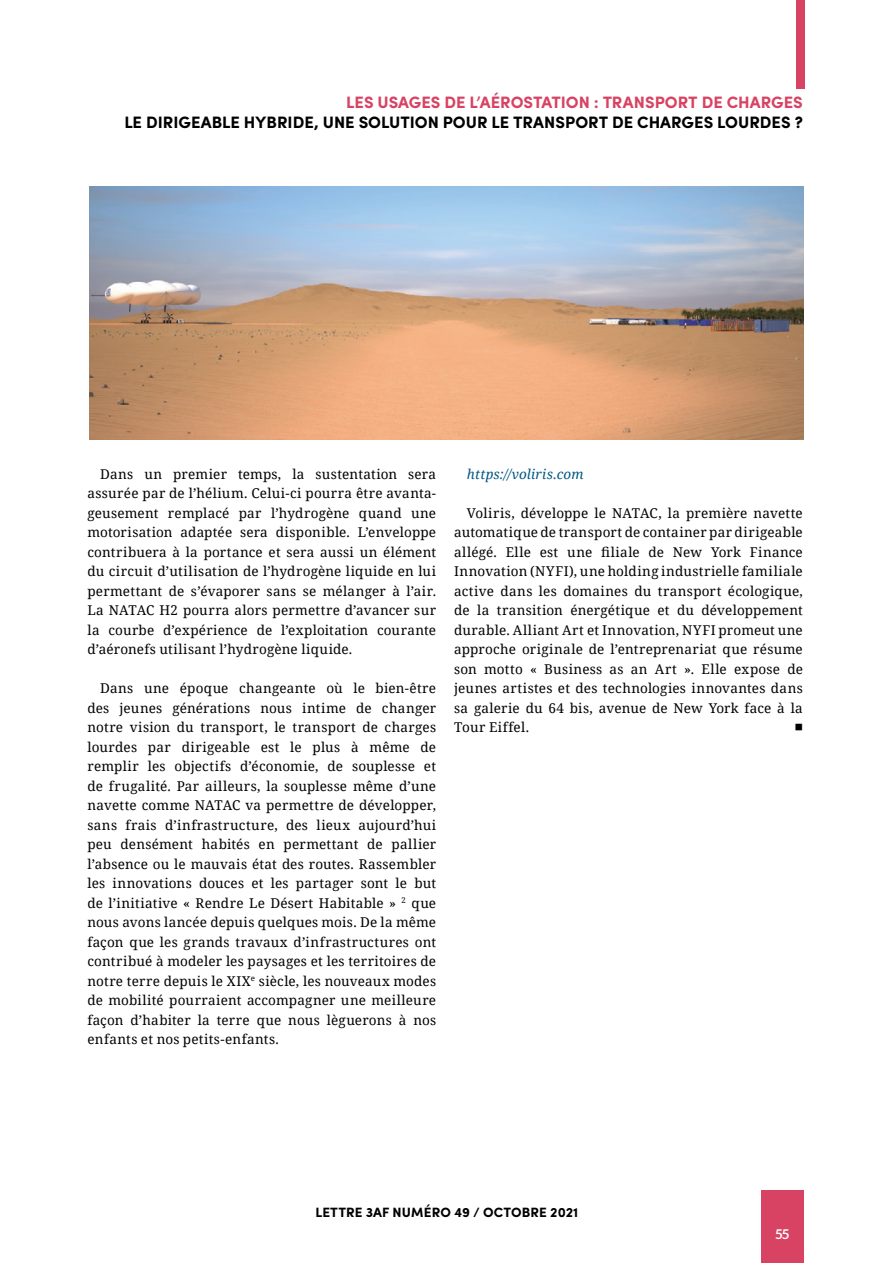
<style>
.page{position:relative;width:893px;height:1263px;background:#fff}
.page>*{position:absolute;margin:0;border:0;box-sizing:border-box;transform-origin:0 0}
.t1{font:700 16.5px "Sofia Pro";color:#000}
.t2{font:700 16.5px "Sofia Pro";color:#d84363}
.t3{font:13.5px/19.5px "Noto Serif";letter-spacing:.015em;color:#000;text-align:justify}
.t4{font:700 13.5px "Sofia Pro";letter-spacing:.005em;color:#000}
.t5{font:italic 13.5px "Noto Serif";letter-spacing:.015em;color:#005783}
.t6{font:700 13.5px "Aleo";color:#fff}
</style>
<div class="page">
<div style="left:761px;top:1191px;width:43px;height:72px;background:#d84363"></div>
<div style="left:796px;top:0;width:9px;height:89px;background:#d84363"></div>
<img style="left:89px;top:186px;width:715px;height:254px">
<p class="t2" style="left:346px;top:90px;width:458px">LES USAGES DE L’AÉROSTATION : TRANSPORT DE CHARGES</p>
<p class="t1" style="left:124px;top:109px;width:680px">LE DIRIGEABLE HYBRIDE, UNE SOLUTION POUR LE TRANSPORT DE CHARGES LOURDES ?</p>
<p class="t3" style="left:87px;top:464px;width:350px;text-indent:13px">Dans un premier temps, la sustentation sera assurée par de l’hélium. Celui-ci pourra être avanta&shy;geusement remplacé par l’hydrogène quand une motorisation adaptée sera disponible. L’enveloppe contribuera à la portance et sera aussi un élément du circuit d’utilisation de l’hydrogène liquide en lui permettant de s’évaporer sans se mélanger à l’air.<br>La NATAC H2 pourra alors permettre d’avancer sur la courbe d’expérience de l’exploitation courante d’aéronefs utilisant l’hydrogène liquide.</p>
<p class="t3" style="left:87px;top:678px;width:350px;text-indent:13px">Dans une époque changeante où le bien-être des jeunes générations nous intime de changer notre vision du transport, le transport de charges lourdes par dirigeable est le plus à même de remplir les objectifs d’économie, de souplesse et de frugalité. Par ailleurs, la souplesse même d’une navette comme NATAC va permettre de développer, sans frais d’infrastructure, des lieux aujourd’hui peu densément habités en permettant de pallier l’absence ou le mauvais état des routes. Rassembler les innovations douces et les partager sont le but de l’initiative « Rendre Le Désert Habitable » <sup>2</sup> que nous avons lancée depuis quelques mois. De la même façon que les grands travaux d’infrastructures ont contribué à modeler les paysages et les territoires de notre terre depuis le XIX<sup>e</sup> siècle, les nouveaux modes de mobilité pourraient accompagner une meilleure façon d’habiter la terre que nous lèguerons à nos enfants et nos petits-enfants.</p>
<p class="t5" style="left:467px;top:465px;width:118px">https://voliris.com</p>
<p class="t3" style="left:454px;top:503px;width:350px;text-indent:13px">Voliris, développe le NATAC, la première navette automatique de transport de container par dirigeable allégé. Elle est une filiale de New York Finance Innovation (NYFI), une holding industrielle familiale active dans les domaines du transport écologique, de la transition énergétique et du développement durable. Alliant Art et Innovation, NYFI promeut une approche originale de l’entreprenariat que résume son motto « Business as an Art ». Elle expose de jeunes artistes et des technologies innovantes dans sa galerie du 64 bis, avenue de New York face à la Tour Eiffel.</p>
<p class="t3" style="left:795px;top:717px;width:10px">■</p>
<p class="t4" style="left:316px;top:1202px;width:264px">LETTRE 3AF NUMÉRO 49 / OCTOBRE 2021</p>
<p class="t6" style="left:775px;top:1225px;width:15px">55</p>
</div>
